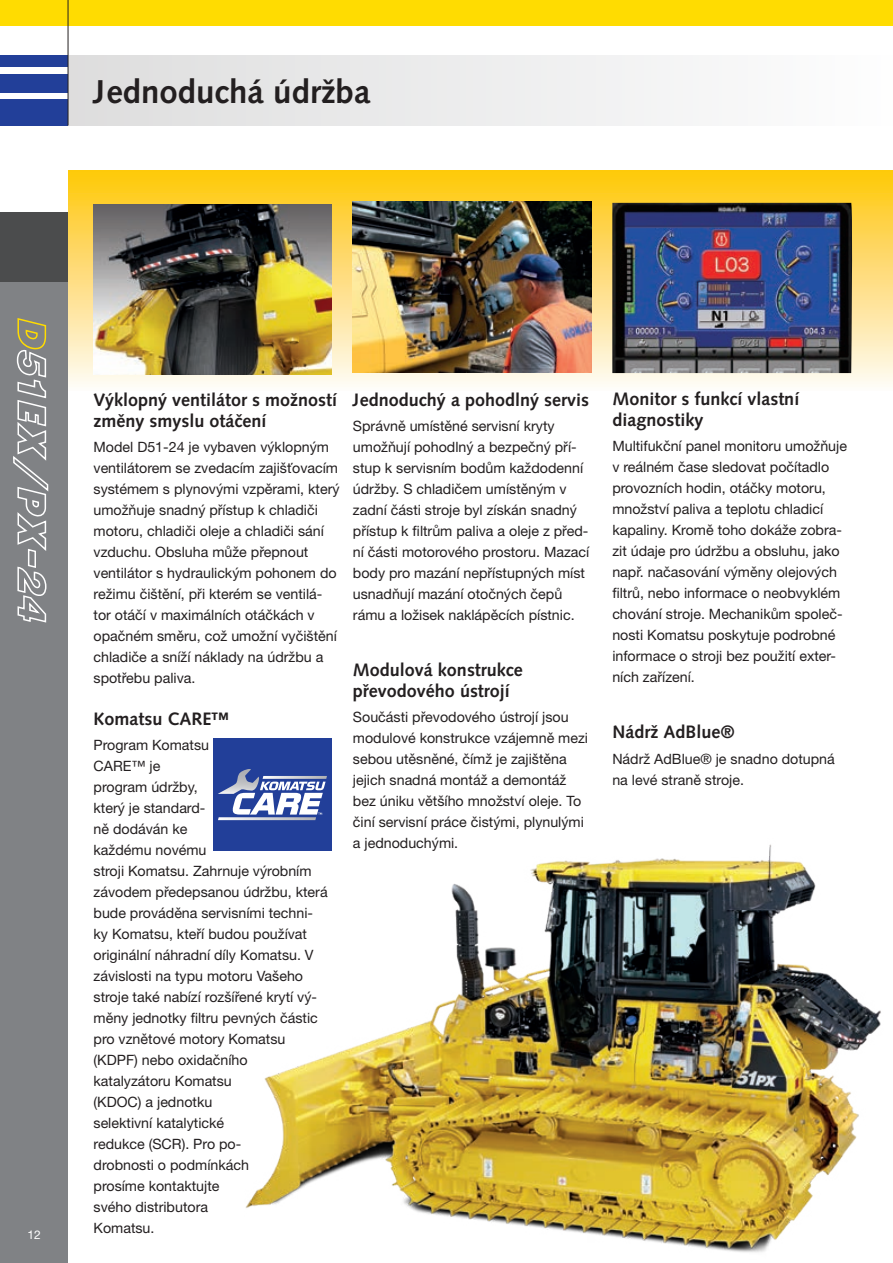
<style>
.page{position:relative;width:893px;height:1263px;background:#fff}
.page>*{position:absolute;margin:0;border:0;box-sizing:border-box;transform-origin:0 0}
.t1{font:700 33px "Syntax LTCE";color:#231f20}
.t2{font:700 18px/21px "Syntax LTCE";color:#231f20}
.t3{font:14.25px/21px "Helvetica Neue LT Pro";color:#231f20}
.t4{font:12px "Helvetica Neue LT Pro";color:#fff}
</style>
<div class="page">
<svg style="left:68px;top:170px;width:825px;height:215px;background:#fbd862"></svg>
<div style="left:0;top:213px;width:68px;height:1050px;background:#808285"></div>
<div style="left:0;top:99px;width:68px;height:26px;background:#223f99"></div>
<div style="left:0;top:74px;width:68px;height:18px;background:#223f99"></div>
<div style="left:0;top:55px;width:68px;height:12px;background:#223f99"></div>
<div style="left:0;top:0;width:893px;height:26px;background:#ffdc01"></div>
<div style="left:0;top:213px;width:68px;height:69px;background:#4b4c4d"></div>
<div style="left:68px;top:55px;width:825px;height:70px;background:linear-gradient(to right,#ddddde,#fdfdfe)"></div>
<hr style="left:68px;top:0;width:1px;height:125px;background:#231f20">
<img style="left:612px;top:203px;width:241px;height:170px">
<div style="left:213px;top:738px;width:119px;height:113px;background:#223f99"></div>
<svg style="left:218px;top:769px;width:109px;height:51px"></svg>
<img style="left:94px;top:204px;width:238px;height:170px">
<img style="left:245px;top:844px;width:636px;height:409px">
<img style="left:353px;top:202px;width:238px;height:170px">
<svg style="left:13px;top:318px;width:36px;height:305px"></svg>
<h1 class="t1" style="left:94px;top:73px;width:278px">Jednoduchá údržba</h1>
<p class="t4" style="left:27px;top:1227px;width:15px">12</p>
<p class="t2" style="left:94px;top:389px;width:245px">Výklopný ventilátor s možností změny smyslu otáčení</p>
<p class="t3" style="left:94px;top:436px;width:248px">Model D51-24 je vybaven výklopným ventilátorem se zvedacím zajišťovacím systémem s plynovými vzpěrami, který umožňuje snadný přístup k chladiči motoru, chladiči oleje a chladiči sání vzduchu. Obsluha může přepnout ventilátor s hydraulickým pohonem do režimu čištění, při kterém se ventilá&shy;tor otáčí v maximálních otáčkách v opačném směru, což umožní vyčištění chladiče a sníží náklady na údržbu a spotřebu paliva.</p>
<p class="t2" style="left:94px;top:708px;width:137px">Komatsu CARE™</p>
<p class="t3" style="left:94px;top:734px;width:236px">Program Komatsu<br>CARE™ je<br>program údržby,<br>který je standard-<br>ně dodáván ke<br>každému novému<br>stroji Komatsu. Zahrnuje výrobním závodem předepsanou údržbu, která bude prováděna servisními techni&shy;ky Komatsu, kteří budou používat originální náhradní díly Komatsu. V závislosti na typu motoru Vašeho stroje také nabízí rozšířené krytí vý&shy;měny jednotky filtru pevných částic pro vznětové motory Komatsu (KDPF) nebo oxidačního katalyzátoru Komatsu<br>(KDOC) a jednotku<br>selektivní katalytické<br>redukce (SCR). Pro po-<br>drobnosti o podmínkách<br>prosíme kontaktujte<br>svého distributora<br>Komatsu.</p>
<p class="t2" style="left:353px;top:389px;width:238px">Jednoduchý a pohodlný servis</p>
<p class="t3" style="left:353px;top:415px;width:238px">Správně umístěné servisní kryty umožňují pohodlný a bezpečný pří&shy;stup k servisním bodům každodenní údržby. S chladičem umístěným v zadní části stroje byl získán snadný přístup k filtrům paliva a oleje z před&shy;ní části motorového prostoru. Mazací body pro mazání nepřístupných míst usnadňují mazání otočných čepů rámu a ložisek naklápěcích pístnic.</p>
<p class="t2" style="left:353px;top:659px;width:172px">Modulová konstrukce převodového ústrojí</p>
<p class="t3" style="left:353px;top:706px;width:237px">Součásti převodového ústrojí jsou modulové konstrukce vzájemně mezi sebou utěsněné, čímž je zajištěna jejich snadná montáž a demontáž bez úniku většího množství oleje. To činí servisní práce čistými, plynulými a jednoduchými.</p>
<p class="t2" style="left:612px;top:388px;width:188px">Monitor s funkcí vlastní diagnostiky</p>
<p class="t3" style="left:612px;top:435px;width:236px">Multifukční panel monitoru umožňuje v reálném čase sledovat počítadlo provozních hodin, otáčky motoru, množství paliva a teplotu chladicí kapaliny. Kromě toho dokáže zobra&shy;zit údaje pro údržbu a obsluhu, jako např. načasování výměny olejových filtrů, nebo informace o neobvyklém chování stroje. Mechanikům společ&shy;nosti Komatsu poskytuje podrobné informace o stroji bez použití exter&shy;ních zařízení.</p>
<p class="t2" style="left:612px;top:722px;width:124px">Nádrž AdBlue®</p>
<p class="t3" style="left:612px;top:748px;width:224px">Nádrž AdBlue® je snadno dotupná na levé straně stroje.</p>
</div>
